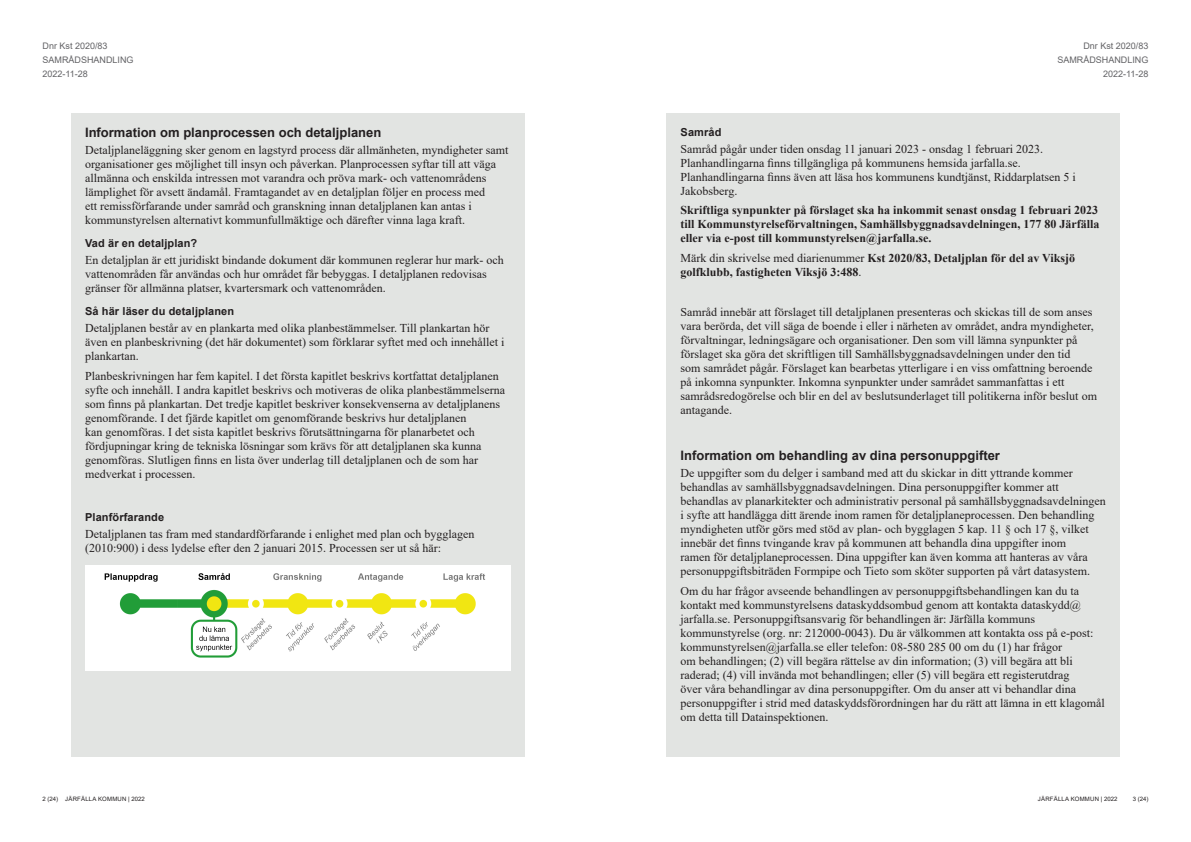
<style>
.page{position:relative;width:1191px;height:842px;background:#fff}
.page>*{position:absolute;margin:0;border:0;box-sizing:border-box;transform-origin:0 0}
.Rubrik_3{font:700 13px "Arial";color:#231f20}
.Brödtext{font:12px/14px "Times New Roman";color:#231f20}
.Brödtext-2{font:700 12px/14px "Times New Roman";color:#231f20;text-align:justify}
.Rubrik_4{font:700 11px "Arial";letter-spacing:.01em;color:#231f20}
.t1{font:9px/13.8px "Arial";color:#636366;text-align:right}
.t2{font:6px "Arial";letter-spacing:.035em;color:#231f20}
.s1{font-weight:400}
</style>
<div class="page">
<div style="left:666px;top:113px;width:454px;height:644px;background:#e2e4e2"></div>
<div style="left:71px;top:113px;width:453px;height:644px;background:#e2e4e2"></div>
<img style="left:85px;top:566px;width:425px;height:104px">
<p class="t1" style="left:43px;top:39px;width:93px;text-align:left">Dnr Kst 2020/83<br>SAMRÅDSHANDLING<br>2022-11-28</p>
<p class="Rubrik_3" style="left:85px;top:123px;width:298px">Information om planprocessen och detaljplanen</p>
<p class="Brödtext" style="left:85px;top:142px;width:425px">Detaljplaneläggning sker genom en lagstyrd process där allmänheten, myndigheter samt organisationer ges möjlighet till insyn och påverkan. Planprocessen syftar till att väga allmänna och enskilda intressen mot varandra och pröva mark- och vattenområdens lämplighet för avsett ändamål. Framtagandet av en detaljplan följer en process med<br>ett remissförfarande under samråd och granskning innan detaljplanen kan antas i kommunstyrelsen alternativt kommunfullmäktige och därefter vinna laga kraft.</p>
<p class="Rubrik_4" style="left:85px;top:236px;width:114px">Vad är en detaljplan?</p>
<p class="Brödtext" style="left:85px;top:253px;width:420px">En detaljplan är ett juridiskt bindande dokument där kommunen reglerar hur mark- och vattenområden får användas och hur området får bebyggas. I detaljplanen redovisas gränser för allmänna platser, kvartersmark och vattenområden.</p>
<p class="Rubrik_4" style="left:85px;top:304px;width:151px">Så här läser du detaljplanen</p>
<p class="Brödtext" style="left:85px;top:321px;width:421px">Detaljplanen består av en plankarta med olika planbestämmelser. Till plankartan hör även en planbeskrivning (det här dokumentet) som förklarar syftet med och innehållet i plankartan.</p>
<p class="Brödtext" style="left:85px;top:368px;width:421px">Planbeskrivningen har fem kapitel. I det första kapitlet beskrivs kortfattat detaljplanen syfte och innehåll. I andra kapitlet beskrivs och motiveras de olika planbestämmelserna som finns på plankartan. Det tredje kapitlet beskriver konsekvenserna av detaljplanens genomförande. I det fjärde kapitlet om genomförande beskrivs hur detaljplanen<br>kan genomföras. I det sista kapitlet beskrivs förutsättningarna för planarbetet och fördjupningar kring de tekniska lösningar som krävs för att detaljplanen ska kunna genomföras. Slutligen finns en lista över underlag till detaljplanen och de som har medverkat i processen.</p>
<p class="Rubrik_4" style="left:85px;top:509px;width:81px">Planförfarande</p>
<p class="Brödtext" style="left:85px;top:526px;width:391px">Detaljplanen tas fram med standardförfarande i enlighet med plan och bygglagen (2010:900) i dess lydelse efter den 2 januari 2015. Processen ser ut så här:</p>
<p class="t1" style="left:1057px;top:39px;width:93px">Dnr Kst 2020/83<br>SAMRÅDSHANDLING<br>2022-11-28</p>
<p class="Rubrik_4" style="left:680px;top:124px;width:42px">Samråd</p>
<p class="Brödtext" style="left:680px;top:141px;width:396px">Samråd pågår under tiden onsdag 11 januari 2023 - onsdag 1 februari 2023.<br>Planhandlingarna finns tillgängliga på kommunens hemsida jarfalla.se.<br>Planhandlingarna finns även att läsa hos kommunens kundtjänst, Riddarplatsen 5 i Jakobsberg.</p>
<p class="Brödtext-2" style="left:680px;top:203px;width:420px">Skriftliga synpunkter på förslaget ska ha inkommit senast onsdag 1 februari 2023 till Kommunstyrelseförvaltningen, Samhällsbyggnadsavdelningen, 177 80 Järfälla eller via e-post till kommunstyrelsen@jarfalla.se.</p>
<p class="Brödtext-2" style="left:680px;top:251px;width:396px"><span class="s1">Märk din skrivelse med diarienummer</span> Kst 2020/83, Detaljplan för del av Viksjö golfklubb, fastigheten Viksjö 3:488<span class="s1">.</span></p>
<p class="Brödtext" style="left:680px;top:305px;width:418px">Samråd innebär att förslaget till detaljplanen presenteras och skickas till de som anses vara berörda, det vill säga de boende i eller i närheten av området, andra myndigheter, förvaltningar, ledningsägare och organisationer. Den som vill lämna synpunkter på förslaget ska göra det skriftligen till Samhällsbyggnadsavdelningen under den tid<br>som samrådet pågår. Förslaget kan bearbetas ytterligare i en viss omfattning beroende på inkomna synpunkter. Inkomna synpunkter under samrådet sammanfattas i ett samrådsredogörelse och blir en del av beslutsunderlaget till politikerna inför beslut om antagande.</p>
<p class="Rubrik_3" style="left:680px;top:447px;width:321px">Information om behandling av dina personuppgifter</p>
<p class="Brödtext" style="left:680px;top:466px;width:427px">De uppgifter som du delger i samband med att du skickar in ditt yttrande kommer behandlas av samhällsbyggnadsavdelningen. Dina personuppgifter kommer att behandlas av planarkitekter och administrativ personal på samhällsbyggnadsavdelningen i syfte att handlägga ditt ärende inom ramen för detaljplaneprocessen. Den behandling myndigheten utför görs med stöd av plan- och bygglagen 5 kap. 11 § och 17 §, vilket innebär det finns tvingande krav på kommunen att behandla dina uppgifter inom<br>ramen för detaljplaneprocessen. Dina uppgifter kan även komma att hanteras av våra personuppgiftsbiträden Formpipe och Tieto som sköter supporten på vårt datasystem.</p>
<p class="Brödtext" style="left:680px;top:583px;width:425px">Om du har frågor avseende behandlingen av personuppgiftsbehandlingen kan du ta kontakt med kommunstyrelsens dataskyddsombud genom att kontakta dataskydd@ jarfalla.se. Personuppgiftsansvarig för behandlingen är: Järfälla kommuns kommunstyrelse (org. nr: 212000-0043). Du är välkommen att kontakta oss på e-post: kommunstyrelsen@jarfalla.se eller telefon: 08-580 285 00 om du (1) har frågor<br>om behandlingen; (2) vill begära rättelse av din information; (3) vill begära att bli raderad; (4) vill invända mot behandlingen; eller (5) vill begära ett registerutdrag<br>över våra behandlingar av dina personuppgifter. Om du anser att vi behandlar dina personuppgifter i strid med dataskyddsförordningen har du rätt att lämna in ett klagomål om detta till Datainspektionen.</p>
<p class="t2" style="left:43px;top:794px;width:104px">2 (24) JÄRFÄLLA KOMMUN | 2022</p>
<p class="t2" style="left:1038px;top:794px;width:81px">JÄRFÄLLA KOMMUN | 2022</p>
<p class="t2" style="left:1132px;top:794px;width:17px">3 (24)</p>
</div>
